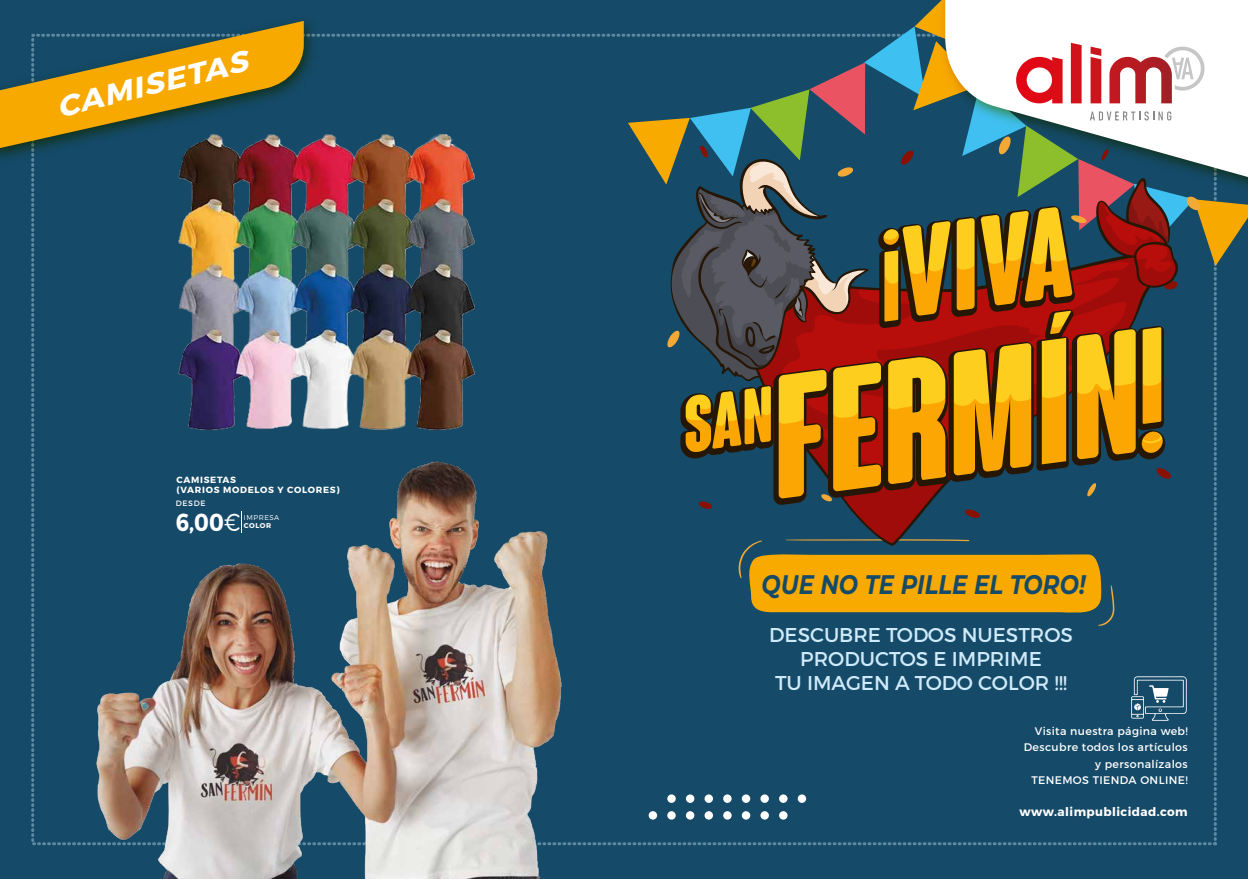
<style>
.page{position:relative;width:1248px;height:879px;background:#fff}
.page>*{position:absolute;margin:0;border:0;box-sizing:border-box;transform-origin:0 0}
.t1{font:italic 700 29.1px "Montserrat";color:#fff;scale:1.08 1}
.t2{font:italic 700 26.8px "Montserrat";color:#154a68;scale:.85 1}
.t3{font:700 24.7px "Montserrat";color:#fff;scale:.86 1}
.t4{font:20px/24px "Montserrat";color:#cfebfb;text-align:center}
.t5{font:700 12px "Montserrat";letter-spacing:.035em;color:#fff}
.t6{font:11px/16.3px "Montserrat";letter-spacing:.035em;color:#fff;text-align:right}
.t7{font:700 9px/10px "Montserrat";letter-spacing:.075em;color:#fff}
.t8{font:7.7px "Montserrat";letter-spacing:.075em;color:#fff}
.t9{font:300 7px "Montserrat";letter-spacing:.075em;color:#fff}
.t10{font:700 7px "Montserrat";letter-spacing:.075em;color:#fff}
.s1{font-weight:300}
</style>
<div class="page">
<div style="left:0;top:0;width:1247px;height:879px;background:#154a68"></div>
<img style="left:65px;top:461px;width:528px;height:418px">
<div style="left:667px;top:794px;width:8px;height:9px;background:#fff;border-radius:50%"></div>
<div style="left:686px;top:794px;width:8px;height:9px;background:#fff;border-radius:50%"></div>
<div style="left:704px;top:794px;width:9px;height:9px;background:#fff;border-radius:50%"></div>
<div style="left:723px;top:794px;width:8px;height:9px;background:#fff;border-radius:50%"></div>
<div style="left:648px;top:811px;width:9px;height:8px;background:#fff;border-radius:50%"></div>
<div style="left:667px;top:811px;width:8px;height:8px;background:#fff;border-radius:50%"></div>
<div style="left:686px;top:811px;width:8px;height:8px;background:#fff;border-radius:50%"></div>
<div style="left:704px;top:811px;width:9px;height:8px;background:#fff;border-radius:50%"></div>
<svg style="left:741px;top:794px;width:9px;height:9px"></svg>
<div style="left:760px;top:794px;width:8px;height:9px;background:#fff;border-radius:50%"></div>
<div style="left:779px;top:794px;width:8px;height:9px;background:#fff;border-radius:50%"></div>
<svg style="left:797px;top:794px;width:9px;height:9px"></svg>
<div style="left:723px;top:811px;width:8px;height:8px;background:#fff;border-radius:50%"></div>
<div style="left:741px;top:811px;width:9px;height:8px;background:#fff;border-radius:50%"></div>
<div style="left:760px;top:811px;width:8px;height:8px;background:#fff;border-radius:50%"></div>
<div style="left:779px;top:811px;width:8px;height:8px;background:#fff;border-radius:50%"></div>
<img style="left:0;top:20px;width:322px;height:149px">
<svg style="left:0;top:21px;width:304px;height:129px"></svg>
<svg style="left:1131px;top:676px;width:55px;height:45px"></svg>
<svg style="left:241px;top:512px;width:1px;height:21px"></svg>
<img style="left:177px;top:131px;width:298px;height:299px">
<svg style="left:738px;top:546px;width:376px;height:80px"></svg>
<svg style="left:749px;top:518px;width:221px;height:28px"></svg>
<svg style="left:628px;top:0;width:619px;height:518px"></svg>
<h1 class="t1" style="left:53px;top:90px;width:182px;rotate:-14deg">CAMISETAS</h1>
<p class="t7" style="left:177px;top:475px;width:164px">CAMISETAS<br>(VARIOS MODELOS Y COLORES)</p>
<p class="t9" style="left:244px;top:513px;width:37px">IMPRESA</p>
<p class="t10" style="left:244px;top:521px;width:29px">COLOR</p>
<p class="t8" style="left:176px;top:498px;width:31px">DESDE</p>
<h3 class="t3" style="left:176px;top:507px;width:77px">6,00<span class="s1">€</span></h3>
<h2 class="t2" style="left:761px;top:565px;width:383px">QUE NO TE PILLE EL TORO!</h2>
<h3 class="t4" style="left:769px;top:623px;width:305px">DESCUBRE TODOS NUESTROS<br>PRODUCTOS E IMPRIME<br>TU IMAGEN A TODO COLOR !!!</h3>
<p class="t6" style="left:1023px;top:723px;width:165px">Visita nuestra página web!<br>Descubre todos los artículos y personalízalos<br>TENEMOS TIENDA ONLINE!</p>
<p class="t5" style="left:1019px;top:805px;width:170px">www.alimpublicidad.com</p>
</div>
